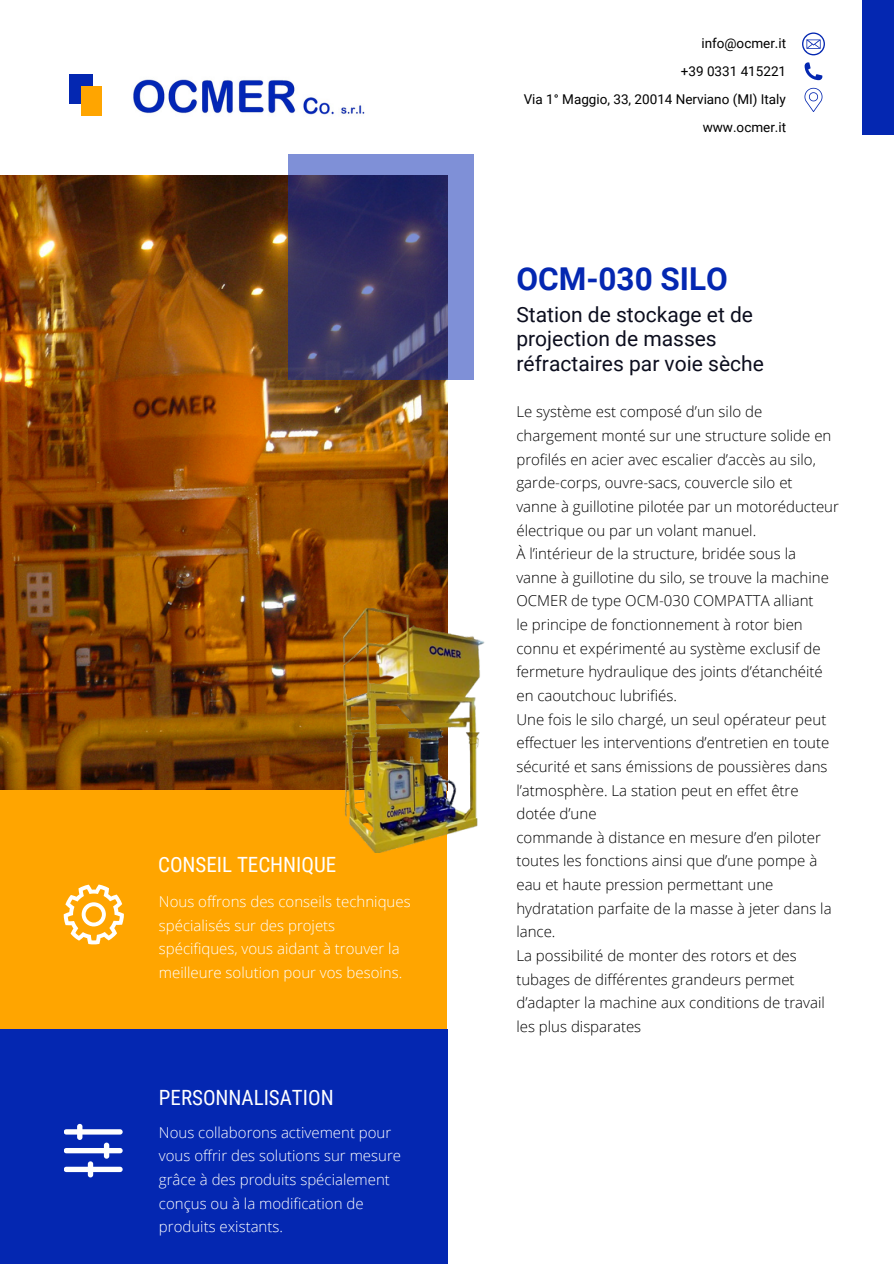
<style>
.page{position:relative;width:894px;height:1264px;background:#fff}
.page>*{position:absolute;margin:0;border:0;box-sizing:border-box;transform-origin:0 0}
.t1{font:700 31.5px "Roboto";color:#0427b1}
.t2{font:21px/24.8px "Roboto";color:#0c0e1e}
.t3{font:21px "Roboto Condensed";color:#fff}
.t4{font:300 15px/23.7px "Open Sans";color:#000}
.t5{font:300 15px/23.7px "Open Sans";color:#fff}
.t6{font:13.5px "Roboto";color:#000}
</style>
<div class="page">
<img style="left:0;top:176px;width:447px;height:614px">
<div style="left:70px;top:74px;width:23px;height:30px;background:#0427b1"></div>
<div style="left:81px;top:86px;width:21px;height:29px;background:#ffa500"></div>
<div style="left:862px;top:0;width:31px;height:135px;background:#0427b1"></div>
<div style="left:0;top:790px;width:447px;height:241px;background:#ffa500"></div>
<svg style="left:288px;top:154px;width:185px;height:225px;background:#44457b"></svg>
<div style="left:0;top:1029px;width:447px;height:234px;background:#0427b1"></div>
<img style="left:133px;top:79px;width:232px;height:36px">
<svg style="left:64px;top:884px;width:59px;height:60px"></svg>
<svg style="left:64px;top:1123px;width:58px;height:54px"></svg>
<svg style="left:802px;top:32px;width:22px;height:23px"></svg>
<svg style="left:804px;top:62px;width:18px;height:18px"></svg>
<svg style="left:804px;top:88px;width:18px;height:24px"></svg>
<img style="left:335px;top:608px;width:150px;height:244px">
<p class="t3" style="left:158px;top:852px;width:180px">CONSEIL TECHNIQUE</p>
<p class="t5" style="left:159px;top:889px;width:253px">Nous offrons des conseils techniques spécialisés sur des projets spécifiques, vous aidant à trouver la meilleure solution pour vos besoins.</p>
<p class="t3" style="left:159px;top:1085px;width:176px">PERSONNALISATION</p>
<p class="t5" style="left:159px;top:1120px;width:243px">Nous collaborons activement pour vous offrir des solutions sur mesure grâce à des produits spécialement conçus ou à la modification de produits existants.</p>
<p class="t6" style="left:701px;top:36px;width:86px">info@ocmer.it</p>
<h2 class="t6" style="left:680px;top:64px;width:107px">+39 0331 415221</h2>
<p class="t6" style="left:523px;top:92px;width:264px">Via 1° Maggio, 33, 20014 Nerviano (MI) Italy</p>
<h4 class="t6" style="left:702px;top:119px;width:85px">www.ocmer.it</h4>
<h4 class="t1" style="left:516px;top:260px;width:213px">OCM-030 SILO</h4>
<h2 class="t2" style="left:516px;top:302px;width:249px">Station de stockage et de projection de masses réfractaires par voie sèche</h2>
<p class="t4" style="left:516px;top:399px;width:324px">Le système est composé d’un silo de chargement monté sur une structure solide en profilés en acier avec escalier d’accès au silo, garde-corps, ouvre-sacs, couvercle silo et<br>vanne à guillotine pilotée par un motoréducteur électrique ou par un volant manuel.<br>À l’intérieur de la structure, bridée sous la vanne à guillotine du silo, se trouve la machine OCMER de type OCM-030 COMPATTA alliant<br>le principe de fonctionnement à rotor bien connu et expérimenté au système exclusif de fermeture hydraulique des joints d’étanchéité en caoutchouc lubrifiés.<br>Une fois le silo chargé, un seul opérateur peut effectuer les interventions d’entretien en toute sécurité et sans émissions de poussières dans l’atmosphère. La station peut en effet être dotée d’une<br>commande à distance en mesure d’en piloter toutes les fonctions ainsi que d’une pompe à eau et haute pression permettant une hydratation parfaite de la masse à jeter dans la lance.<br>La possibilité de monter des rotors et des tubages de différentes grandeurs permet d’adapter la machine aux conditions de travail les plus disparates</p>
</div>
